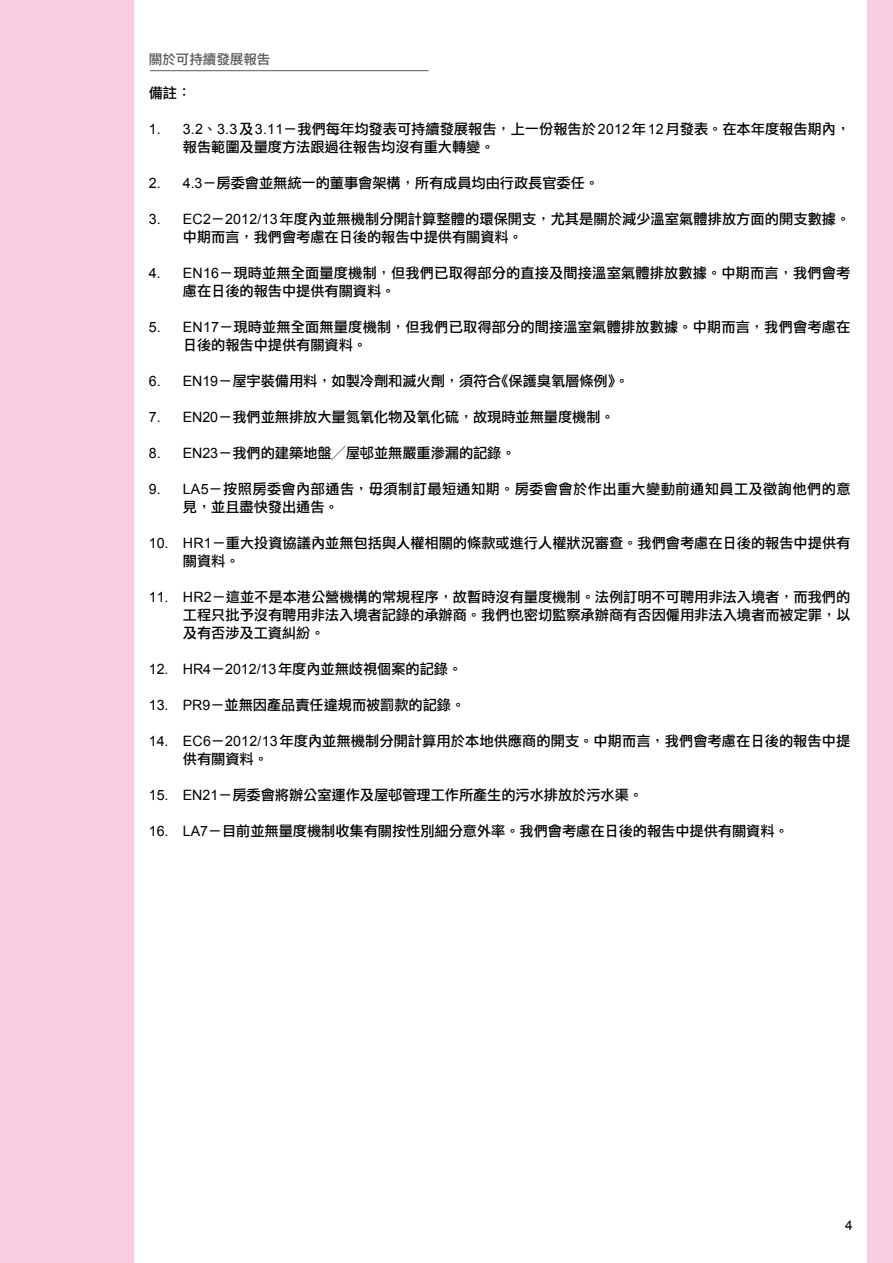
<style>
.page{position:relative;width:893px;height:1263px;background:#fff}
.page>*{position:absolute;margin:0;border:0;box-sizing:border-box;transform-origin:0 0}
.Notes{font:14.25px/18px "Li Hei Pro";letter-spacing:-.005em;color:#000}
.Notes-2{font:14.25px/18px "Li Hei Pro";letter-spacing:.025em;color:#000}
.t1{font:13.5px "Li Hei Pro";color:#595757}
.t2{font:13.5px "Arial";color:#000}
.s1{font-family:"Arial"}
</style>
<div class="page">
<hr style="left:150px;top:70px;width:279px;height:1px;background:#595757">
<div style="left:0;top:0;width:134px;height:1263px;background:#f8cde0"></div>
<div style="left:867px;top:0;width:26px;height:1263px;background:#f8cde0"></div>
<p class="t1" style="left:149px;top:52px;width:123px">關於可持續發展報告</p>
<p class="Notes" style="left:149px;top:84px;width:44px">備註：</p>
<p class="Notes" style="left:183px;top:120px;width:669px;text-indent:-34px"><span class="s1">1. 3.2</span>、<span class="s1">3.3</span>及<span class="s1">3.11</span>－我們每年均發表可持續發展報告，上一份報告於<span class="s1">2012</span>年<span class="s1">12</span>月發表。在本年度報告期內，報告範圍及量度方法跟過往報告均沒有重大轉變。</p>
<p class="Notes" style="left:149px;top:174px;width:452px"><span class="s1">2. 4.3</span>－房委會並無統一的董事會架構，所有成員均由行政長官委任。</p>
<p class="Notes" style="left:183px;top:210px;width:669px;text-indent:-34px"><span class="s1">3. EC2</span>－<span class="s1">2012/13</span>年度內並無機制分開計算整體的環保開支，尤其是關於減少溫室氣體排放方面的開支數據。中期而言，我們會考慮在日後的報告中提供有關資料。</p>
<p class="Notes" style="left:183px;top:264px;width:669px;text-indent:-34px"><span class="s1">4. EN16</span>－現時並無全面量度機制，但我們已取得部分的直接及間接溫室氣體排放數據。中期而言，我們會考慮在日後的報告中提供有關資料。</p>
<p class="Notes" style="left:183px;top:318px;width:669px;text-indent:-34px"><span class="s1">5. EN17</span>－現時並無全面無量度機制，但我們已取得部分的間接溫室氣體排放數據。中期而言，我們會考慮在日後的報告中提供有關資料。</p>
<p class="Notes" style="left:149px;top:372px;width:482px"><span class="s1">6. EN19</span>－屋宇裝備用料，如製冷劑和滅火劑，須符合《保護臭氧層條例》。</p>
<p class="Notes" style="left:149px;top:408px;width:468px"><span class="s1">7. EN20</span>－我們並無排放大量氮氧化物及氧化硫，故現時並無量度機制。</p>
<p class="Notes" style="left:149px;top:444px;width:368px"><span class="s1">8. EN23</span>－我們的建築地盤╱屋邨並無嚴重滲漏的記錄。</p>
<p class="Notes-2" style="left:183px;top:480px;width:669px;text-indent:-34px"><span class="s1">9. LA5</span>－按照房委會內部通告，毋須制訂最短通知期。房委會會於作出重大變動前通知員工及徵詢他們的意見，並且盡快發出通告。</p>
<p class="Notes" style="left:183px;top:534px;width:669px;text-indent:-34px"><span class="s1">10. HR1</span>－重大投資協議內並無包括與人權相關的條款或進行人權狀況審查。我們會考慮在日後的報告中提供有關資料。</p>
<p class="Notes" style="left:183px;top:588px;width:669px;text-align:justify;text-indent:-34px"><span class="s1">11. HR2</span>－這並不是本港公營機構的常規程序，故暫時沒有量度機制。法例訂明不可聘用非法入境者，而我們的工程只批予沒有聘用非法入境者記錄的承辦商。我們也密切監察承辦商有否因僱用非法入境者而被定罪，以及有否涉及工資糾紛。</p>
<p class="Notes" style="left:149px;top:660px;width:315px"><span class="s1">12. HR4</span>－<span class="s1">2012/13</span>年度內並無歧視個案的記錄。</p>
<p class="Notes" style="left:149px;top:696px;width:318px"><span class="s1">13. PR9</span>－並無因產品責任違規而被罰款的記錄。</p>
<p class="Notes" style="left:183px;top:732px;width:669px;text-indent:-34px"><span class="s1">14. EC6</span>－<span class="s1">2012/13</span>年度內並無機制分開計算用於本地供應商的開支。中期而言，我們會考慮在日後的報告中提供有關資料。</p>
<p class="Notes" style="left:149px;top:786px;width:496px"><span class="s1">15. EN21</span>－房委會將辦公室運作及屋邨管理工作所產生的污水排放於污水渠。</p>
<p class="Notes" style="left:149px;top:822px;width:641px"><span class="s1">16. LA7</span>－目前並無量度機制收集有關按性別細分意外率。我們會考慮在日後的報告中提供有關資料。</p>
<p class="t2" style="left:845px;top:1217px;width:9px">4</p>
</div>
